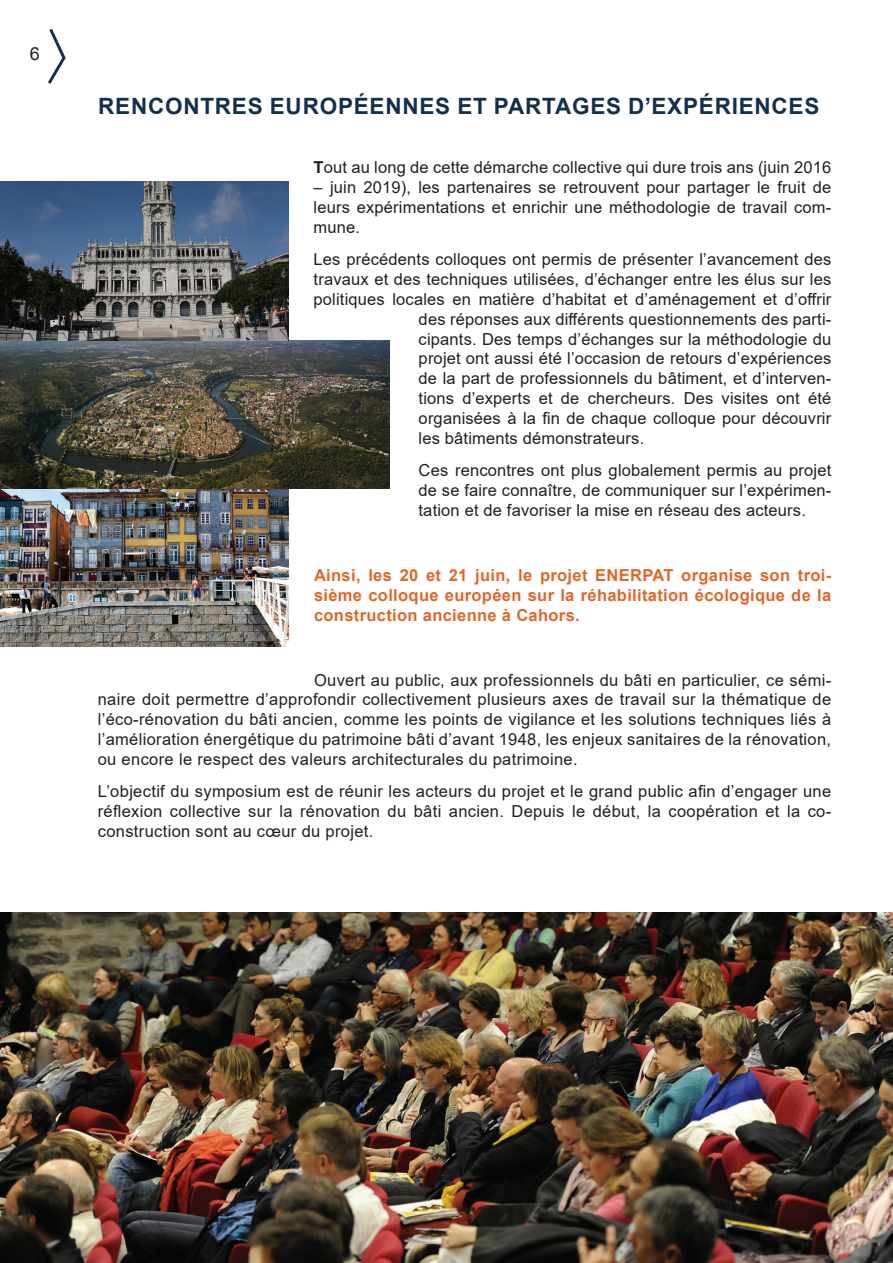
<style>
.page{position:relative;width:893px;height:1263px;background:#fff}
.page>*{position:absolute;margin:0;border:0;box-sizing:border-box;transform-origin:0 0}
.t1{font:700 22.5px "Arial";letter-spacing:.035em;color:#15304c}
.t2{font:18px "Arial";color:#231f20}
.t3{font:16.5px/19.8px "Arial";letter-spacing:.01em;color:#231f20;text-align:justify}
.t4{font:700 16.5px/19.8px "Arial";letter-spacing:.02em;color:#df6729;text-align:justify}
.s1{font-weight:700}
</style>
<div class="page">
<img style="left:0;top:488px;width:289px;height:159px">
<img style="left:0;top:340px;width:390px;height:148px">
<img style="left:0;top:182px;width:288px;height:158px">
<img style="left:0;top:912px;width:893px;height:351px">
<svg style="left:48px;top:29px;width:18px;height:55px"></svg>
<p class="t2" style="left:30px;top:41px;width:12px">6</p>
<h1 class="t1" style="left:98px;top:90px;width:35px">Rencon</h1>
<h1 class="t1" style="left:200px;top:90px;width:31px">tres</h1>
<h1 class="t1" style="left:270px;top:90px;width:18px">europ</h1>
<h1 class="t1" style="left:354px;top:90px;width:33px">éennes</h1>
<h1 class="t1" style="left:457px;top:90px;width:53px">et par</h1>
<h1 class="t1" style="left:542px;top:90px;width:189px">tages d’expériences</h1>
<p class="t3" style="left:314px;top:158px;width:519px"><span class="s1">T</span>out au long de cette démarche collective qui dure trois ans (juin 2016</p>
<p class="t3" style="left:314px;top:177px;width:519px">– juin 2019), les partenaires se retrouvent pour partager le fruit de leurs expérimentations et enrichir une méthodologie de travail com&shy;mune.</p>
<p class="t3" style="left:314px;top:250px;width:519px">Les précédents colloques ont permis de présenter l’avancement des</p>
<p class="t3" style="left:314px;top:269px;width:519px">travaux et des techniques utilisées, d’échanger entre les élus sur les</p>
<p class="t3" style="left:314px;top:289px;width:519px">politiques locales en matière d’habitat et d’aménagement et d’offrir</p>
<p class="t3" style="left:419px;top:309px;width:414px">des réponses aux différents questionnements des parti-</p>
<p class="t3" style="left:419px;top:329px;width:414px">cipants. Des temps d’échanges sur la méthodologie du</p>
<p class="t3" style="left:419px;top:349px;width:414px">projet ont aussi été l’occasion de retours d’expériences</p>
<p class="t3" style="left:419px;top:368px;width:414px">de la part de professionnels du bâtiment, et d’interven-</p>
<p class="t3" style="left:419px;top:388px;width:414px">tions d’experts et de chercheurs. Des visites ont été</p>
<p class="t3" style="left:419px;top:408px;width:414px">organisées à la fin de chaque colloque pour découvrir</p>
<p class="t3" style="left:419px;top:428px;width:227px">les bâtiments démonstrateurs.</p>
<p class="t3" style="left:419px;top:460px;width:414px">Ces rencontres ont plus globalement permis au projet de se faire connaître, de communiquer sur l’expérimen&shy;tation et de favoriser la mise en réseau des acteurs.</p>
<p class="t4" style="left:314px;top:565px;width:519px">Ainsi, les 20 et 21 juin, le projet ENERPAT organise son troi&shy;sième colloque européen sur la réhabilitation écologique de la construction ancienne à Cahors.</p>
<p class="t3" style="left:98px;top:670px;width:735px;text-indent:216px">Ouvert au public, aux professionnels du bâti en particulier, ce sémi&shy;naire doit permettre d’approfondir collectivement plusieurs axes de travail sur la thématique de l’éco-rénovation du bâti ancien, comme les points de vigilance et les solutions techniques liés à l’amélioration énergétique du patrimoine bâti d’avant 1948, les enjeux sanitaires de la rénovation, ou encore le respect des valeurs architecturales du patrimoine.</p>
<p class="t3" style="left:98px;top:782px;width:735px">L’objectif du symposium est de réunir les acteurs du projet et le grand public afin d’engager une réflexion collective sur la rénovation du bâti ancien. Depuis le début, la coopération et la co&shy;construction sont au cœur du projet.</p>
</div>
